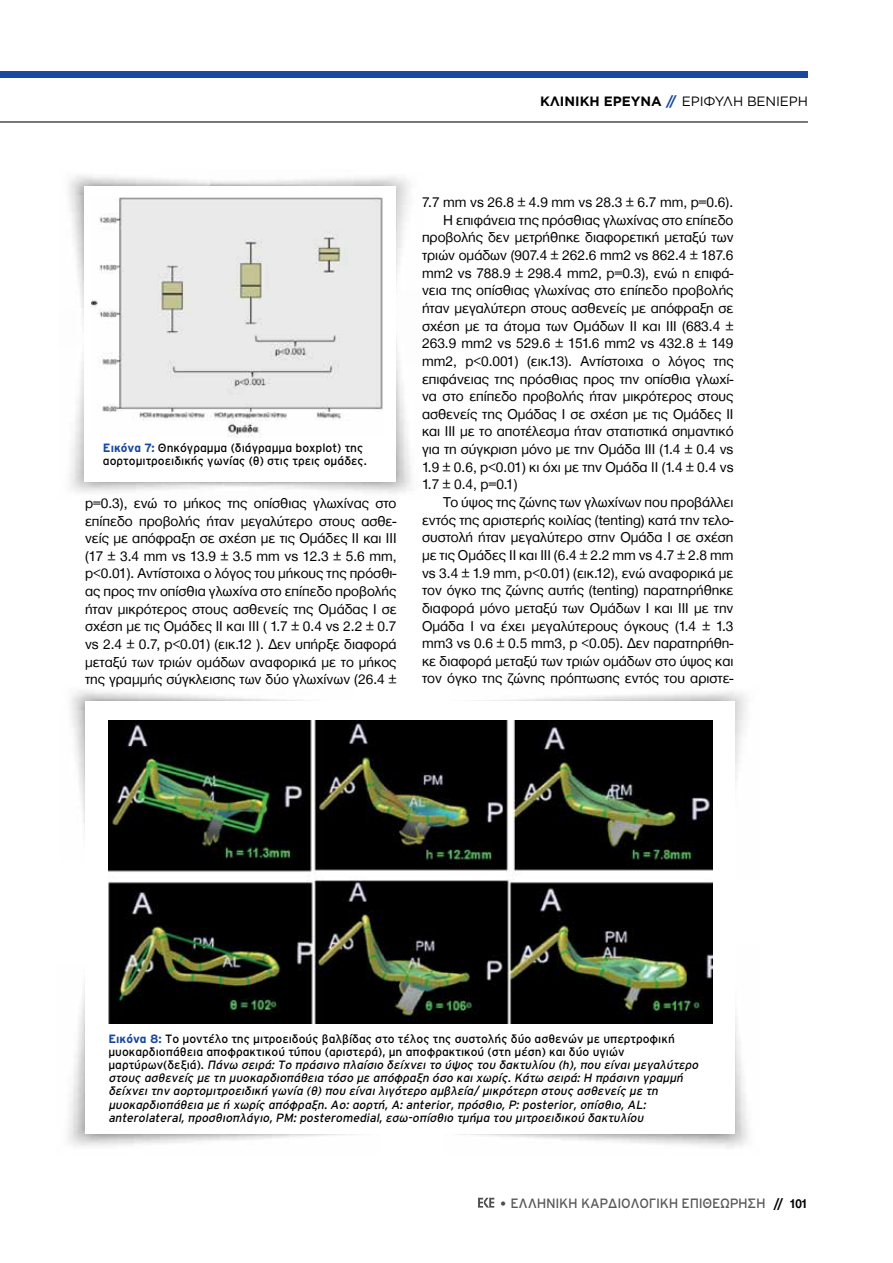
<style>
.page{position:relative;width:893px;height:1263px;background:#fff}
.page>*{position:absolute;margin:0;border:0;box-sizing:border-box;transform-origin:0 0}
.t1{font:14.7px/17.7px "Helvetica Neue Greek";color:#000;text-align:justify}
.t2{font:13.5px "Interstate GR";letter-spacing:-.02em;color:#58595b}
.t3{font:13.5px "Gotham Greek";letter-spacing:-.01em;color:#000}
.t4{font:italic 12px/13.2px "Interstate GR";color:#000}
.t5{font:12px/13.2px "Interstate GR";color:#000}
.s1{font-weight:700}
.s2{font-weight:700;color:#17479e}
.s3{font-weight:700;font-style:normal;color:#17479e}
.s4{font-style:normal}
.s5{font-family:"Helvetica Neue Greek";color:#4d4d4f}
.s6{font-family:"Futura TGR";font-weight:700;color:#000}
.s7{font-family:"Helvetica Neue Greek";font-weight:700;color:#000}
</style>
<div class="page">
<svg style="left:478px;top:1198px;width:16px;height:9px"></svg>
<img style="left:351px;top:176px;width:59px;height:111px">
<img style="left:69px;top:175px;width:282px;height:135px">
<img style="left:70px;top:310px;width:37px;height:182px">
<div style="left:84px;top:186px;width:311px;height:295px;background:#fff"></div>
<img style="left:91px;top:197px;width:292px;height:241px">
<div style="left:0;top:72px;width:808px;height:6px;background:#17479e"></div>
<hr style="left:0;top:121px;width:808px;height:1px;background:#000">
<img style="left:71px;top:690px;width:232px;height:142px">
<img style="left:68px;top:982px;width:289px;height:164px">
<img style="left:457px;top:1015px;width:291px;height:133px">
<div style="left:85px;top:702px;width:649px;height:432px;background:#fff"></div>
<img style="left:108px;top:720px;width:604px;height:303px">
<p class="t3" style="left:540px;top:94px;width:269px"><span class="s1">ΚΛΙΝΙΚΗ ΕΡΕΥΝΑ</span> <span class="s2">//</span> ΕΡΙΦΎΛΗ ΒΕΝΙΈΡΗ</p>
<p class="t5" style="left:103px;top:441px;width:265px"><span class="s2">Εικόνα 7:</span> Θηκόγραμμα (διάγραμμα boxplot) της αορτομιτροειδικής γωνίας (θ) στις τρεις ομάδες.</p>
<p class="t1" style="left:85px;top:494px;width:313px">p=0.3), ενώ το μήκος της οπίσθιας γλωχίνας στο επίπεδο προβολής ήταν μεγαλύτερο στους ασθε&shy;νείς με απόφραξη σε σχέση με τις Ομάδες ΙΙ και ΙΙΙ (17 ± 3.4 mm vs 13.9 ± 3.5 mm vs 12.3 ± 5.6 mm, p&lt;0.01). Αντίστοιχα ο λόγος του μήκους της πρόσθι&shy;ας προς την οπίσθια γλωχίνα στο επίπεδο προβολής ήταν μικρότερος στους ασθενείς της Ομάδας Ι σε σχέση με τις Ομάδες ΙΙ και ΙΙΙ ( 1.7 ± 0.4 vs 2.2 ± 0.7 vs 2.4 ± 0.7, p&lt;0.01) (εικ.12 ). Δεν υπήρξε διαφορά μεταξύ των τριών ομάδων αναφορικά με το μήκος της γραμμής σύγκλεισης των δύο γλωχίνων (26.4 ±</p>
<p class="t1" style="left:422px;top:193px;width:313px">7.7 mm vs 26.8 ± 4.9 mm vs 28.3 ± 6.7 mm, p=0.6).</p>
<p class="t1" style="left:443px;top:211px;width:292px">H επιφάνεια της πρόσθιας γλωχίνας στο επίπεδο</p>
<p class="t1" style="left:422px;top:229px;width:313px">προβολής δεν μετρήθηκε διαφορετική μεταξύ των</p>
<p class="t1" style="left:422px;top:246px;width:313px">τριών ομάδων (907.4 ± 262.6 mm2 vs 862.4 ± 187.6</p>
<p class="t1" style="left:422px;top:264px;width:313px">mm2 vs 788.9 ± 298.4 mm2, p=0.3), ενώ η επιφά-</p>
<p class="t1" style="left:422px;top:282px;width:313px">νεια της οπίσθιας γλωχίνας στο επίπεδο προβολής</p>
<p class="t1" style="left:422px;top:299px;width:313px">ήταν μεγαλύτερη στους ασθενείς με απόφραξη σε</p>
<p class="t1" style="left:422px;top:317px;width:313px">σχέση με τα άτομα των Ομάδων ΙΙ και ΙΙΙ (683.4 ±</p>
<p class="t1" style="left:422px;top:335px;width:313px">263.9 mm2 vs 529.6 ± 151.6 mm2 vs 432.8 ± 149</p>
<p class="t1" style="left:422px;top:352px;width:313px">mm2, p&lt;0.001) (εικ.13). Αντίστοιχα ο λόγος της</p>
<p class="t1" style="left:422px;top:370px;width:313px">επιφάνειας της πρόσθιας προς την οπίσθια γλωχί-</p>
<p class="t1" style="left:422px;top:387px;width:313px">να στο επίπεδο προβολής ήταν μικρότερος στους</p>
<p class="t1" style="left:422px;top:405px;width:313px">ασθενείς της Ομάδας Ι σε σχέση με τις Ομάδες ΙΙ</p>
<p class="t1" style="left:422px;top:423px;width:313px">και ΙΙΙ με το αποτέλεσμα ήταν στατιστικά σημαντικό</p>
<p class="t1" style="left:422px;top:440px;width:313px">για τη σύγκριση μόνο με την Ομάδα ΙΙΙ (1.4 ± 0.4 vs</p>
<p class="t1" style="left:422px;top:458px;width:313px">1.9 ± 0.6, p&lt;0.01) κι όχι με την Ομάδα ΙΙ (1.4 ± 0.4 vs</p>
<p class="t1" style="left:422px;top:476px;width:97px">1.7 ± 0.4, p=0.1)</p>
<p class="t1" style="left:443px;top:493px;width:292px">Το ύψος της ζώνης των γλωχίνων που προβάλλει</p>
<p class="t1" style="left:422px;top:511px;width:313px">εντός της αριστερής κοιλίας (tenting) κατά την τελο-</p>
<p class="t1" style="left:422px;top:529px;width:313px">συστολή ήταν μεγαλύτερο στην Ομάδα Ι σε σχέση</p>
<p class="t1" style="left:422px;top:546px;width:313px">με τις Ομάδες ΙΙ και ΙΙΙ (6.4 ± 2.2 mm vs 4.7 ± 2.8 mm</p>
<p class="t1" style="left:422px;top:564px;width:313px">vs 3.4 ± 1.9 mm, p&lt;0.01) (εικ.12), ενώ αναφορικά με</p>
<p class="t1" style="left:422px;top:581px;width:313px">τον όγκο της ζώνης αυτής (tenting) παρατηρήθηκε</p>
<p class="t1" style="left:422px;top:599px;width:313px">διαφορά μόνο μεταξύ των Ομάδων Ι και ΙΙΙ με την</p>
<p class="t1" style="left:422px;top:617px;width:313px">Ομάδα Ι να έχει μεγαλύτερους όγκους (1.4 ± 1.3</p>
<p class="t1" style="left:422px;top:634px;width:313px">mm3 vs 0.6 ± 0.5 mm3, p &lt;0.05). Δεν παρατηρήθη-</p>
<p class="t1" style="left:422px;top:652px;width:313px">κε διαφορά μεταξύ των τριών ομάδων στο ύψος και</p>
<p class="t1" style="left:422px;top:670px;width:313px">τον όγκο της ζώνης πρόπτωσης εντός του αριστε-</p>
<p class="t4" style="left:108px;top:1032px;width:594px"><span class="s3">Εικόνα 8:</span> <span class="s4">Το μοντέλο της μιτροειδούς βαλβίδας στο τέλος της συστολής δύο ασθενών με υπερτροφική μυοκαρδιοπάθεια αποφρακτικού τύπου (αριστερά), μη αποφρακτικού (στη μέση) και δύο υγιών<br>μ α ρ τ ύ ρ ω ν ( δ ε ξ ι ά ) .</span> Πάνω σειρά: Το πράσινο πλαίσιο δείχνει το ύψος του δακτυλίου (h), που είναι μεγαλύτερο στους ασθενείς με τη μυοκαρδιοπάθεια τόσο με απόφραξη όσο και χωρίς. Κάτω σειρά: Η πράσινη γραμμή δείχνει την αορτομιτροειδική γωνία (θ) που είναι λιγότερο αμβλεία/ μικρότερη στους ασθενείς με τη μυοκαρδιοπάθεια με ή χωρίς απόφραξη. Ao: αορτή, A: anterior, πρόσθιο, P: posterior, οπίσθιο, AL: anterolateral, προσθιοπλάγιο, PM: posteromedial, εσω-οπίσθιο τμήμα του μιτροειδικού δακτυλίου</p>
<p class="t2" style="left:499px;top:1195px;width:310px"><span class="s5">•</span> EΛΛΗΝΙΚΗ ΚΑΡΔΙΟΛΟΓΙΚΗ ΕΠΙΘΕΩΡΗΣΗ <span class="s6">//</span> <span class="s7">101</span></p>
</div>
